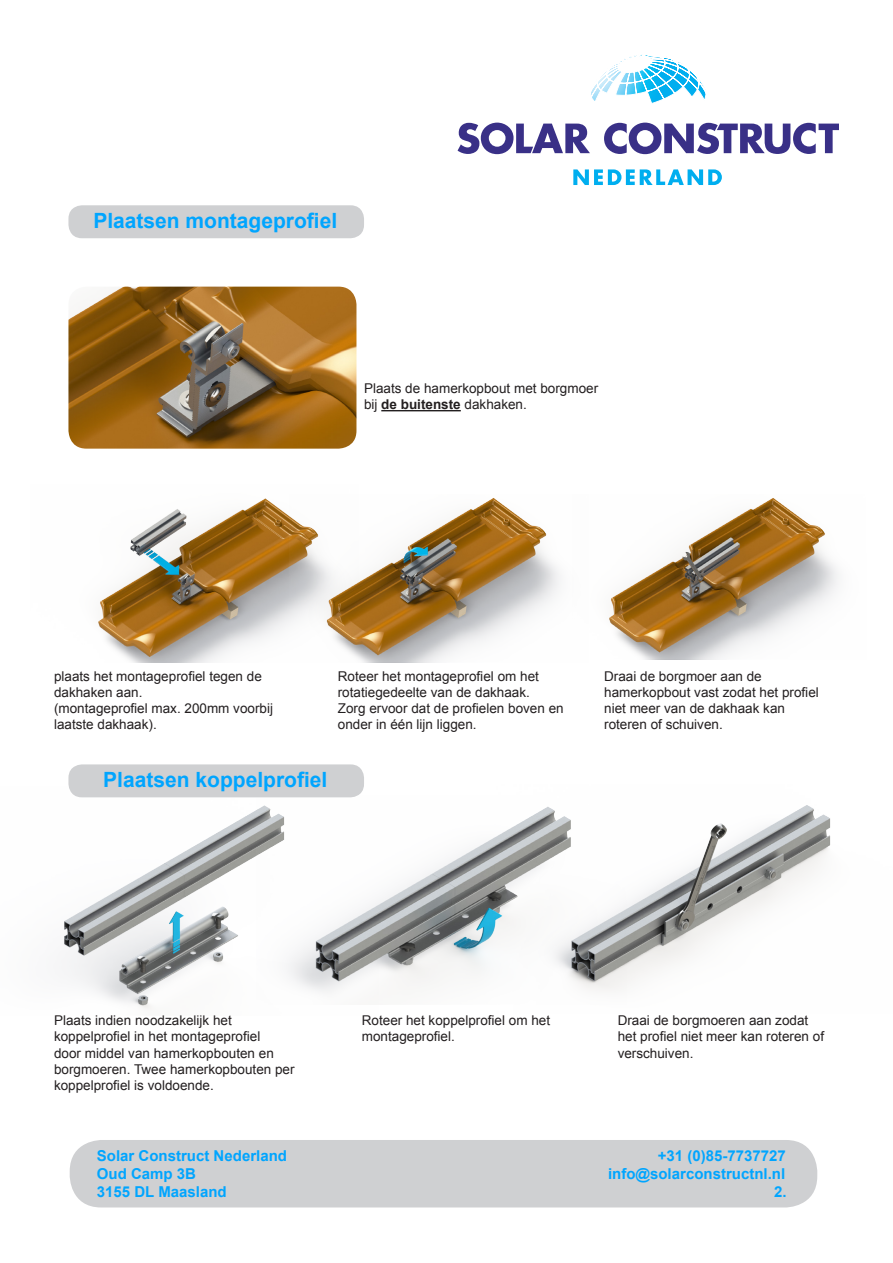
<style>
.page{position:relative;width:893px;height:1263px;background:#fff}
.page>*{position:absolute;margin:0;border:0;box-sizing:border-box;transform-origin:0 0}
.t1{font:700 21px "Arial";color:#00a5ff}
.t2{font:700 15px "Arial";color:#00a5ff}
.t3{font:13.5px/16.2px "Arial";color:#231f20}
.s1{font-weight:700}
</style>
<div class="page">
<div style="left:68px;top:205px;width:296px;height:33px;background:#cfd0d2;border-radius:13px"></div>
<hr style="left:381px;top:410px;width:80px;height:1px;background:#231f20">
<svg style="left:458px;top:123px;width:132px;height:31px"></svg>
<svg style="left:604px;top:123px;width:235px;height:31px"></svg>
<svg style="left:573px;top:169px;width:149px;height:16px"></svg>
<svg style="left:591px;top:54px;width:115px;height:50px"></svg>
<div style="left:68px;top:764px;width:296px;height:33px;background:#cfd0d2;border-radius:13px"></div>
<div style="left:70px;top:1140px;width:747px;height:67px;background:#cfd0d2;border-radius:32px"></div>
<img style="left:68px;top:287px;width:288px;height:162px">
<img style="left:98px;top:498px;width:191px;height:164px">
<img style="left:289px;top:498px;width:271px;height:164px">
<img style="left:609px;top:498px;width:230px;height:161px">
<img style="left:64px;top:786px;width:300px;height:223px">
<img style="left:256px;top:795px;width:240px;height:209px">
<img style="left:496px;top:805px;width:335px;height:186px">
<p class="t1" style="left:93px;top:207px;width:245px">Plaatsen montageprofiel</p>
<p class="t3" style="left:364px;top:380px;width:236px">Plaats de hamerkopbout met borgmoer bij <span class="s1">de buitenste</span> dakhaken.</p>
<p class="t3" style="left:54px;top:668px;width:209px">plaats het montageprofiel tegen de dakhaken aan.</p>
<p class="t3" style="left:54px;top:700px;width:221px">(montageprofiel max. 200mm voorbij laatste dakhaak).</p>
<p class="t3" style="left:338px;top:668px;width:203px">Roteer het montageprofiel om het rotatiegedeelte van de dakhaak.</p>
<p class="t3" style="left:338px;top:700px;width:227px">Zorg ervoor dat de profielen boven en onder in één lijn liggen.</p>
<p class="t1" style="left:103px;top:766px;width:226px">Plaatsen koppelprofiel</p>
<p class="t3" style="left:604px;top:668px;width:159px">Draai de borgmoer aan de</p>
<p class="t3" style="left:604px;top:684px;width:216px">hamerkopbout vast zodat het profiel niet meer van de dakhaak kan roteren of schuiven.</p>
<p class="t3" style="left:54px;top:1012px;width:179px">Plaats indien noodzakelijk het</p>
<p class="t3" style="left:54px;top:1029px;width:242px">koppelprofiel in het montageprofiel<br>door middel van hamerkopbouten en borgmoeren. Twee hamerkopbouten per koppelprofiel is voldoende.</p>
<p class="t3" style="left:362px;top:1012px;width:190px">Roteer het koppelprofiel om het</p>
<p class="t3" style="left:362px;top:1029px;width:95px">montageprofiel.</p>
<p class="t3" style="left:618px;top:1012px;width:208px">Draai de borgmoeren aan zodat het profiel niet meer kan roteren of verschuiven.</p>
<p class="t2" style="left:97px;top:1146px;width:192px">Solar Construct Nederland</p>
<p class="t2" style="left:658px;top:1146px;width:129px">+31 (0)85-7737727</p>
<p class="t2" style="left:97px;top:1164px;width:101px">Oud Camp 3B</p>
<p class="t2" style="left:608px;top:1164px;width:179px">info@solarconstructnl.nl</p>
<p class="t2" style="left:97px;top:1182px;width:131px">3155 DL Maasland</p>
<p class="t2" style="left:774px;top:1182px;width:14px">2.</p>
</div>
